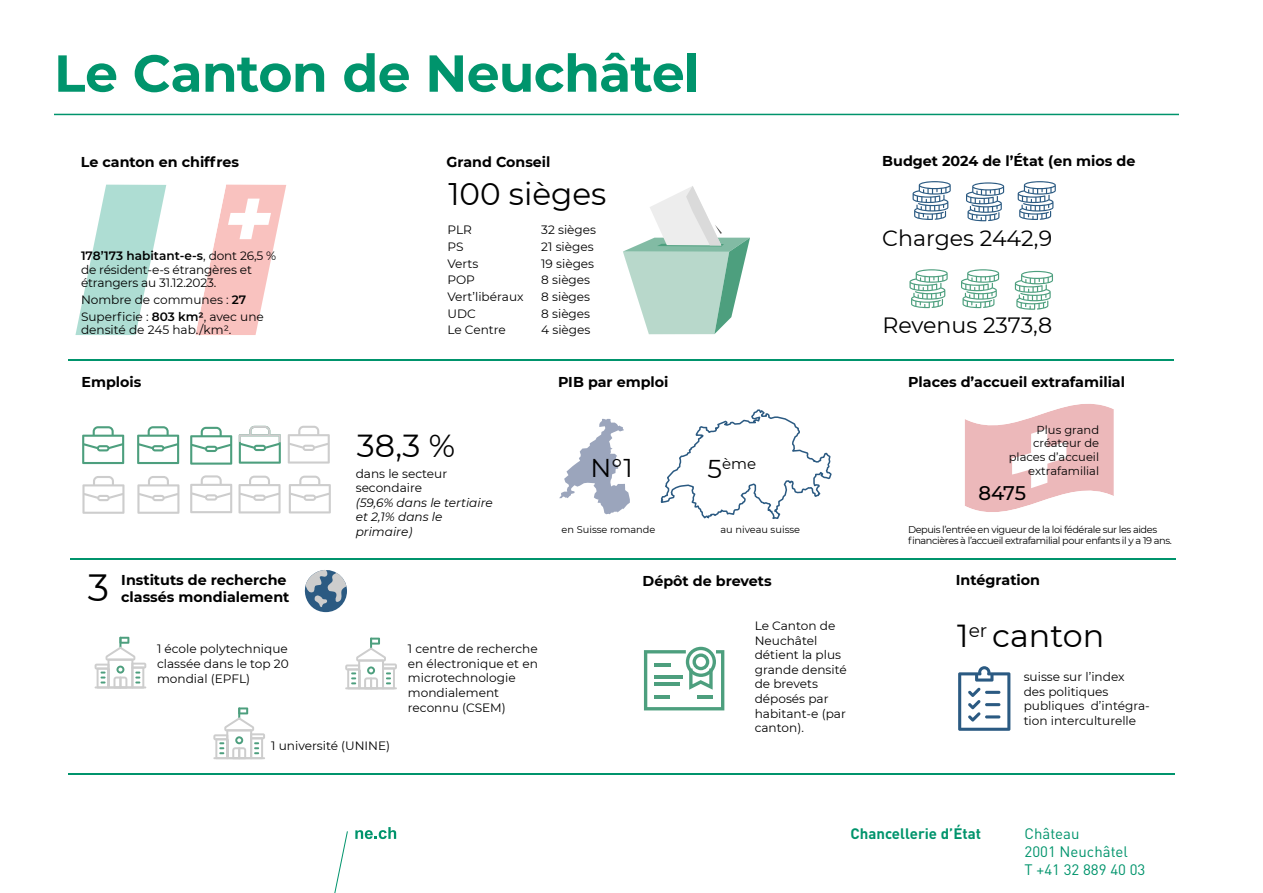
<style>
.page{position:relative;width:1263px;height:893px;background:#fff}
.page>*{position:absolute;margin:0;border:0;box-sizing:border-box;transform-origin:0 0}
.t1{font:700 51.9px "Montserrat";letter-spacing:-.01em;color:#00946c}
.t2{font:37.8px "Montserrat";color:#000}
.t3{font:31.8px "Montserrat";color:#000}
.t4{font:31.2px "Montserrat";color:#000}
.t5{font:25.8px "Montserrat";color:#000}
.t6{font:22.2px "Montserrat";color:#000}
.t7{font:500 19.65px "Montserrat";color:#000}
.t8{font:15px/18px "DIN Pro";color:#00946c}
.t9{font:700 15px "DIN Pro";color:#00946c}
.t10{font:15px "Montserrat";color:#000}
.t11{font:700 14.25px/17.2px "Montserrat";color:#000}
.t12{font:12.15px/14.5px "Montserrat";color:#000}
.t13{font:italic 12.15px/14.5px "Montserrat";color:#000}
.t14{font:11.55px/13.8px "Montserrat";color:#000;text-align:right}
.t15{font:9.75px/11.7px "Montserrat";letter-spacing:-.045em;color:#000}
.t16{font:9.75px "Montserrat";color:#000}
.s1{font-weight:600}
.s2{font-size:25.8px}
</style>
<div class="page">
<svg style="left:190px;top:427px;width:42px;height:38px"></svg>
<svg style="left:190px;top:475px;width:42px;height:38px"></svg>
<svg style="left:137px;top:426px;width:42px;height:38px"></svg>
<svg style="left:137px;top:476px;width:42px;height:38px"></svg>
<svg style="left:82px;top:426px;width:42px;height:38px"></svg>
<svg style="left:82px;top:476px;width:42px;height:38px"></svg>
<svg style="left:238px;top:476px;width:43px;height:37px"></svg>
<svg style="left:289px;top:476px;width:42px;height:37px"></svg>
<svg style="left:239px;top:426px;width:42px;height:38px"></svg>
<svg style="left:288px;top:426px;width:42px;height:38px"></svg>
<svg style="left:95px;top:637px;width:51px;height:51px"></svg>
<svg style="left:213px;top:707px;width:52px;height:52px"></svg>
<svg style="left:345px;top:638px;width:52px;height:51px"></svg>
<svg style="left:304px;top:570px;width:43px;height:42px"></svg>
<svg style="left:912px;top:181px;width:39px;height:39px"></svg>
<svg style="left:966px;top:182px;width:38px;height:39px"></svg>
<svg style="left:1018px;top:181px;width:38px;height:39px"></svg>
<svg style="left:909px;top:269px;width:39px;height:39px"></svg>
<svg style="left:961px;top:269px;width:38px;height:39px"></svg>
<svg style="left:1015px;top:271px;width:38px;height:39px"></svg>
<svg style="left:644px;top:647px;width:80px;height:63px"></svg>
<svg style="left:958px;top:666px;width:52px;height:65px"></svg>
<hr style="left:985px;top:715px;width:15px;height:3px;background:#2b5a82;border-radius:2px">
<svg style="left:559px;top:419px;width:71px;height:95px"></svg>
<svg style="left:660px;top:409px;width:172px;height:110px"></svg>
<hr style="left:68px;top:774px;width:1107px;height:1px;background:#00946c">
<svg style="left:75px;top:185px;width:211px;height:150px"></svg>
<hr style="left:70px;top:558px;width:1105px;height:1px;background:#00946c">
<hr style="left:68px;top:360px;width:1106px;height:1px;background:#00946c">
<svg style="left:623px;top:186px;width:127px;height:148px"></svg>
<svg style="left:965px;top:404px;width:149px;height:108px"></svg>
<svg style="left:355px;top:827px;width:41px;height:12px"></svg>
<svg style="left:334px;top:831px;width:14px;height:62px"></svg>
<hr style="left:54px;top:114px;width:1125px;height:1px;background:#00946c">
<h1 class="t1" style="left:54px;top:36px;width:647px">Le Canton de Neuchâtel</h1>
<p class="t11" style="left:81px;top:152px;width:160px">Le canton en chiffres</p>
<p class="t12" style="left:81px;top:249px;width:197px;line-height:13.6px"><span class="s1">178’173 habitant-e-s</span>, dont 26,5 % de résident-e-s étrangères et étrangers au 31.12.2023.</p>
<p class="t12" style="left:81px;top:291px;width:184px;line-height:16.6px">Nombre de communes : <span class="s1">27<br></span>Superficie : <span class="s1">803 km2</span>, avec une</p>
<p class="t12" style="left:81px;top:322px;width:152px">densité de 245 hab./km2.</p>
<p class="t11" style="left:447px;top:152px;width:105px">Grand Conseil</p>
<h3 class="t4" style="left:448px;top:173px;width:160px">100 sièges</h3>
<p class="t12" style="left:447px;top:222px;width:26px">PLR</p>
<p class="t12" style="left:541px;top:222px;width:56px">32 sièges</p>
<p class="t12" style="left:447px;top:239px;width:18px">PS</p>
<p class="t12" style="left:541px;top:239px;width:54px">21 sièges</p>
<p class="t12" style="left:447px;top:256px;width:32px">Verts</p>
<p class="t12" style="left:541px;top:256px;width:54px">19 sièges</p>
<p class="t12" style="left:447px;top:272px;width:29px">POP</p>
<p class="t12" style="left:541px;top:272px;width:50px">8 sièges</p>
<p class="t12" style="left:447px;top:289px;width:78px">Vert’libéraux</p>
<p class="t12" style="left:541px;top:289px;width:50px">8 sièges</p>
<p class="t12" style="left:447px;top:306px;width:30px">UDC</p>
<p class="t12" style="left:541px;top:306px;width:50px">8 sièges</p>
<p class="t12" style="left:447px;top:322px;width:60px">Le Centre</p>
<p class="t12" style="left:541px;top:322px;width:51px">4 sièges</p>
<p class="t11" style="left:81px;top:372px;width:62px">Emplois</p>
<p class="t11" style="left:558px;top:373px;width:112px">PIB par emploi</p>
<h3 class="t3" style="left:357px;top:424px;width:100px">38,3 %</h3>
<p class="t12" style="left:356px;top:465px;width:93px">dans le secteur secondaire</p>
<p class="t13" style="left:356px;top:495px;width:139px">(59,6% dans le tertiaire et 2,1% dans le primaire)</p>
<h3 class="t5" style="left:591px;top:450px;width:44px">N°1</h3>
<p class="t10" style="left:707px;top:454px;width:50px"><span class="s2">5</span>ème</p>
<p class="t16" style="left:562px;top:522px;width:95px">en Suisse romande</p>
<p class="t16" style="left:720px;top:522px;width:81px">au niveau suisse</p>
<h2 class="t2" style="left:88px;top:561px;width:23px">3</h2>
<p class="t11" style="left:121px;top:570px;width:170px">Instituts de recherche classés mondialement</p>
<p class="t12" style="left:157px;top:641px;width:133px;text-align:justify">1 école polytechnique classée dans le top 20 mondial (EPFL)</p>
<p class="t12" style="left:408px;top:641px;width:131px">1 centre de recherche en électronique et en microtechnologie mondialement reconnu (CSEM)</p>
<p class="t11" style="left:642px;top:571px;width:131px">Dépôt de brevets</p>
<p class="t12" style="left:755px;top:618px;width:94px">Le Canton de<br>Neuchâtel détient la plus grande densité de brevets déposés par habitant-e (par canton).</p>
<p class="t12" style="left:271px;top:738px;width:121px">1 université (UNINE)</p>
<p class="t11" style="left:882px;top:152px;width:255px">Budget 2024 de l’État (en mios de</p>
<h3 class="t6" style="left:882px;top:223px;width:171px">Charges 2442,9</h3>
<h3 class="t6" style="left:882px;top:310px;width:171px">Revenus 2373,8</h3>
<p class="t11" style="left:908px;top:373px;width:218px">Places d’accueil extrafamilial</p>
<p class="t14" style="left:1009px;top:422px;width:92px">Plus grand créateur de places d’accueil extrafamilial</p>
<h3 class="t7" style="left:978px;top:480px;width:49px">8475</h3>
<p class="t15" style="left:908px;top:523px;width:265px">Depuis l’entrée en vigueur de la loi fédérale sur les aides financières à l’accueil extrafamilial pour enfants il y a 19 ans.</p>
<p class="t11" style="left:956px;top:571px;width:86px">Intégration</p>
<h3 class="t3" style="left:957px;top:614px;width:148px">1<sup>er</sup> canton</h3>
<p class="t12" style="left:1024px;top:669px;width:128px">suisse sur l’index<br>des politiques publiques d’intégra&shy;tion interculturelle</p>
<p class="t9" style="left:850px;top:821px;width:132px">Chancellerie d’État</p>
<p class="t8" style="left:1024px;top:824px;width:122px">Château<br>2001 Neuchâtel<br>T +41 32 889 40 03</p>
</div>
